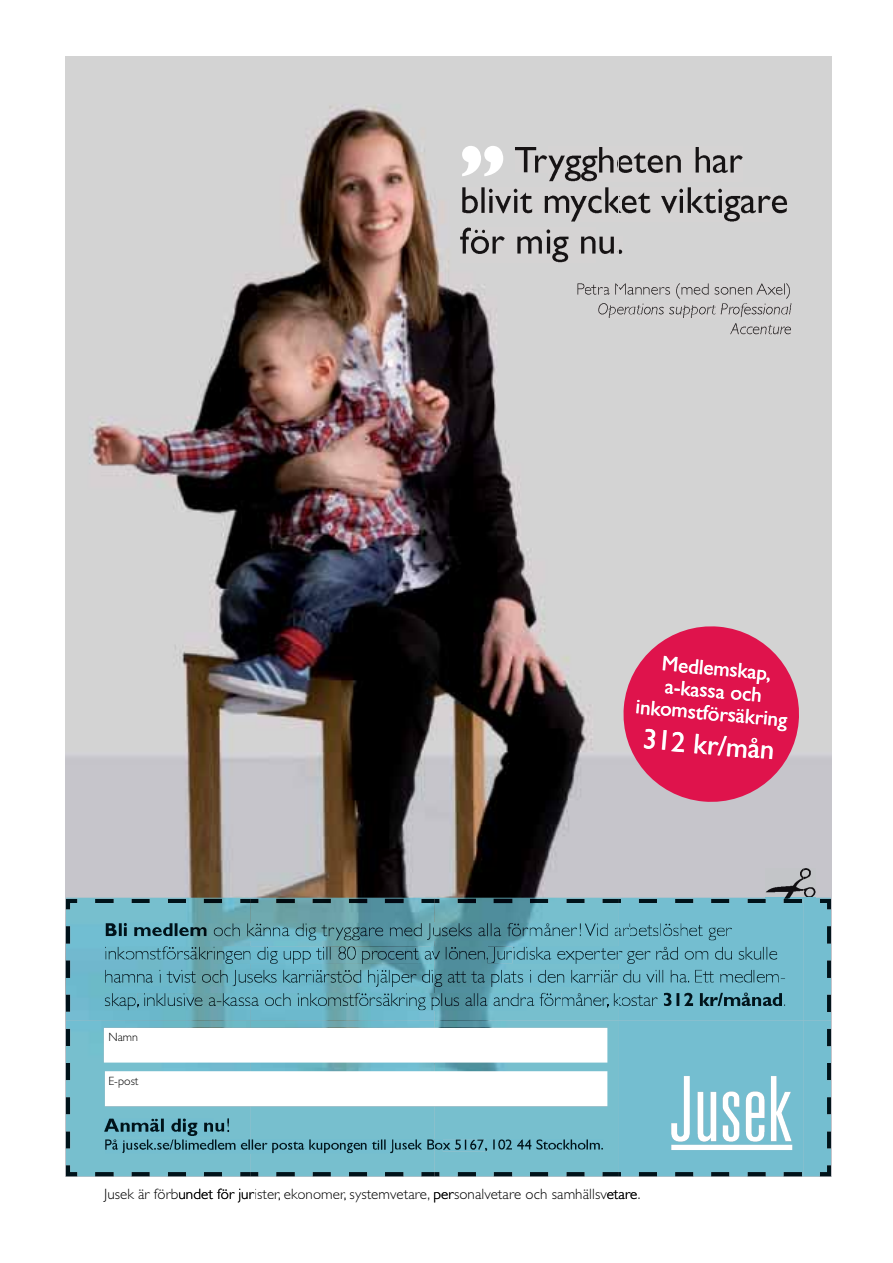
<style>
.page{position:relative;width:893px;height:1263px;background:#fff}
.page>*{position:absolute;margin:0;border:0;box-sizing:border-box;transform-origin:0 0}
.t1{font:800 82.5px "Gill Sans";color:#fff}
.t2{font:28.5px "Gill Sans";color:#fff}
.t3{font:21px "Gill Sans";color:#fff}
.t4{font:300 15px "Gill Sans";letter-spacing:.005em;color:#000}
.t5{font:300 12px "Gill Sans";color:#000}
</style>
<div class="page">
<img style="left:66px;top:57px;width:765px;height:1081px">
<svg style="left:671px;top:1076px;width:19px;height:62px"></svg>
<svg style="left:698px;top:1092px;width:18px;height:46px"></svg>
<svg style="left:723px;top:1091px;width:16px;height:47px"></svg>
<svg style="left:746px;top:1091px;width:18px;height:47px"></svg>
<svg style="left:771px;top:1076px;width:20px;height:62px"></svg>
<img style="left:599px;top:237px;width:23px;height:17px">
<img style="left:460px;top:228px;width:135px;height:34px">
<img style="left:463px;top:252px;width:132px;height:10px">
<img style="left:570px;top:187px;width:201px;height:34px">
<img style="left:571px;top:208px;width:48px;height:13px">
<img style="left:462px;top:187px;width:107px;height:23px">
<img style="left:462px;top:210px;width:107px;height:3px">
<img style="left:548px;top:147px;width:195px;height:34px">
<img style="left:549px;top:174px;width:48px;height:7px">
<img style="left:536px;top:155px;width:11px;height:18px">
<img style="left:515px;top:147px;width:21px;height:26px">
<svg style="left:535px;top:155px;width:1px;height:18px"></svg>
<svg style="left:619px;top:250px;width:3px;height:4px"></svg>
<img style="left:787px;top:196px;width:1px;height:17px">
<img style="left:772px;top:196px;width:15px;height:17px">
<img style="left:625px;top:211px;width:137px;height:10px">
<svg style="left:619px;top:196px;width:2px;height:17px"></svg>
<img style="left:619px;top:170px;width:115px;height:3px">
<img style="left:598px;top:303px;width:149px;height:15px">
<img style="left:598px;top:309px;width:21px;height:9px">
<img style="left:585px;top:283px;width:80px;height:12px">
<img style="left:585px;top:284px;width:18px;height:11px">
<svg style="left:577px;top:283px;width:7px;height:12px"></svg>
<img style="left:730px;top:323px;width:61px;height:9px">
<img style="left:730px;top:332px;width:61px;height:2px">
<img style="left:747px;top:303px;width:44px;height:11px">
<img style="left:747px;top:312px;width:43px;height:2px">
<img style="left:712px;top:310px;width:30px;height:7px">
<svg style="left:744px;top:303px;width:3px;height:11px"></svg>
<img style="left:630px;top:313px;width:77px;height:5px">
<svg style="left:619px;top:304px;width:11px;height:14px"></svg>
<img style="left:776px;top:283px;width:14px;height:1px">
<img style="left:776px;top:284px;width:14px;height:15px">
<img style="left:756px;top:283px;width:19px;height:4px">
<img style="left:756px;top:287px;width:19px;height:8px">
<img style="left:665px;top:283px;width:88px;height:16px">
<img style="left:665px;top:293px;width:87px;height:6px">
<img style="left:625px;top:291px;width:35px;height:4px">
<img style="left:66px;top:898px;width:553px;height:122px">
<img style="left:406px;top:993px;width:120px;height:17px">
<img style="left:406px;top:1002px;width:29px;height:8px">
<img style="left:376px;top:1001px;width:24px;height:5px">
<img style="left:331px;top:970px;width:262px;height:17px">
<img style="left:331px;top:981px;width:102px;height:6px">
<img style="left:313px;top:970px;width:17px;height:5px">
<img style="left:313px;top:975px;width:17px;height:8px">
<svg style="left:306px;top:974px;width:6px;height:9px"></svg>
<img style="left:250px;top:980px;width:50px;height:3px">
<img style="left:250px;top:959px;width:181px;height:5px">
<svg style="left:432px;top:947px;width:3px;height:12px"></svg>
<img style="left:336px;top:923px;width:193px;height:17px">
<img style="left:336px;top:935px;width:94px;height:5px">
<img style="left:252px;top:935px;width:77px;height:5px">
<img style="left:527px;top:993px;width:80px;height:13px">
<img style="left:562px;top:1003px;width:41px;height:3px">
<img style="left:527px;top:1001px;width:29px;height:5px">
<img style="left:435px;top:1004px;width:86px;height:2px">
<img style="left:601px;top:970px;width:18px;height:13px">
<img style="left:601px;top:975px;width:17px;height:8px">
<svg style="left:594px;top:974px;width:6px;height:9px"></svg>
<img style="left:435px;top:981px;width:153px;height:6px">
<img style="left:487px;top:947px;width:132px;height:17px">
<img style="left:601px;top:948px;width:18px;height:11px">
<img style="left:514px;top:958px;width:81px;height:6px">
<img style="left:491px;top:951px;width:21px;height:12px">
<img style="left:435px;top:947px;width:52px;height:10px">
<img style="left:435px;top:957px;width:52px;height:2px">
<svg style="left:487px;top:947px;width:1px;height:12px"></svg>
<svg style="left:580px;top:923px;width:28px;height:13px"></svg>
<img style="left:530px;top:923px;width:47px;height:13px">
<img style="left:530px;top:933px;width:42px;height:3px">
<img style="left:435px;top:935px;width:88px;height:1px">
<img style="left:766px;top:868px;width:49px;height:30px">
<svg style="left:607px;top:993px;width:12px;height:15px"></svg>
<svg style="left:615px;top:923px;width:4px;height:13px"></svg>
<img style="left:619px;top:898px;width:212px;height:122px">
<img style="left:827px;top:926px;width:4px;height:86px">
<svg style="left:803px;top:898px;width:28px;height:11px"></svg>
<img style="left:66px;top:1020px;width:553px;height:156px">
<img style="left:395px;top:1139px;width:40px;height:7px">
<img style="left:395px;top:1146px;width:40px;height:4px">
<img style="left:252px;top:1149px;width:142px;height:4px">
<img style="left:443px;top:1139px;width:160px;height:12px">
<img style="left:493px;top:1148px;width:110px;height:2px">
<img style="left:443px;top:1146px;width:44px;height:5px">
<svg style="left:435px;top:1139px;width:7px;height:11px"></svg>
<img style="left:619px;top:1138px;width:184px;height:38px">
<img style="left:803px;top:1020px;width:28px;height:156px">
<svg style="left:620px;top:622px;width:183px;height:184px;background:#da4770"></svg>
<p class="t5" style="left:108px;top:1033px;width:31px">Namn</p>
<p class="t5" style="left:108px;top:1077px;width:32px">E-post</p>
<h1 class="t1" style="left:460px;top:126px;width:48px">”</h1>
<h3 class="t3" style="left:663px;top:656px;width:111px;rotate:5deg">Medlemskap,</h3>
<h3 class="t3" style="left:666px;top:679px;width:99px;rotate:5deg">a-kassa och</h3>
<h3 class="t3" style="left:636px;top:699px;width:154px;rotate:5deg">inkomstförsäkring</h3>
<h2 class="t2" style="left:644px;top:729px;width:134px;rotate:5deg">3 2 kr/mån</h2>
<p class="t4" style="left:104px;top:1189px;width:538px">Jusek är förbundet för jurister, ekonomer, systemvetare, personalvetare och samhällsvetare.</p>
</div>
